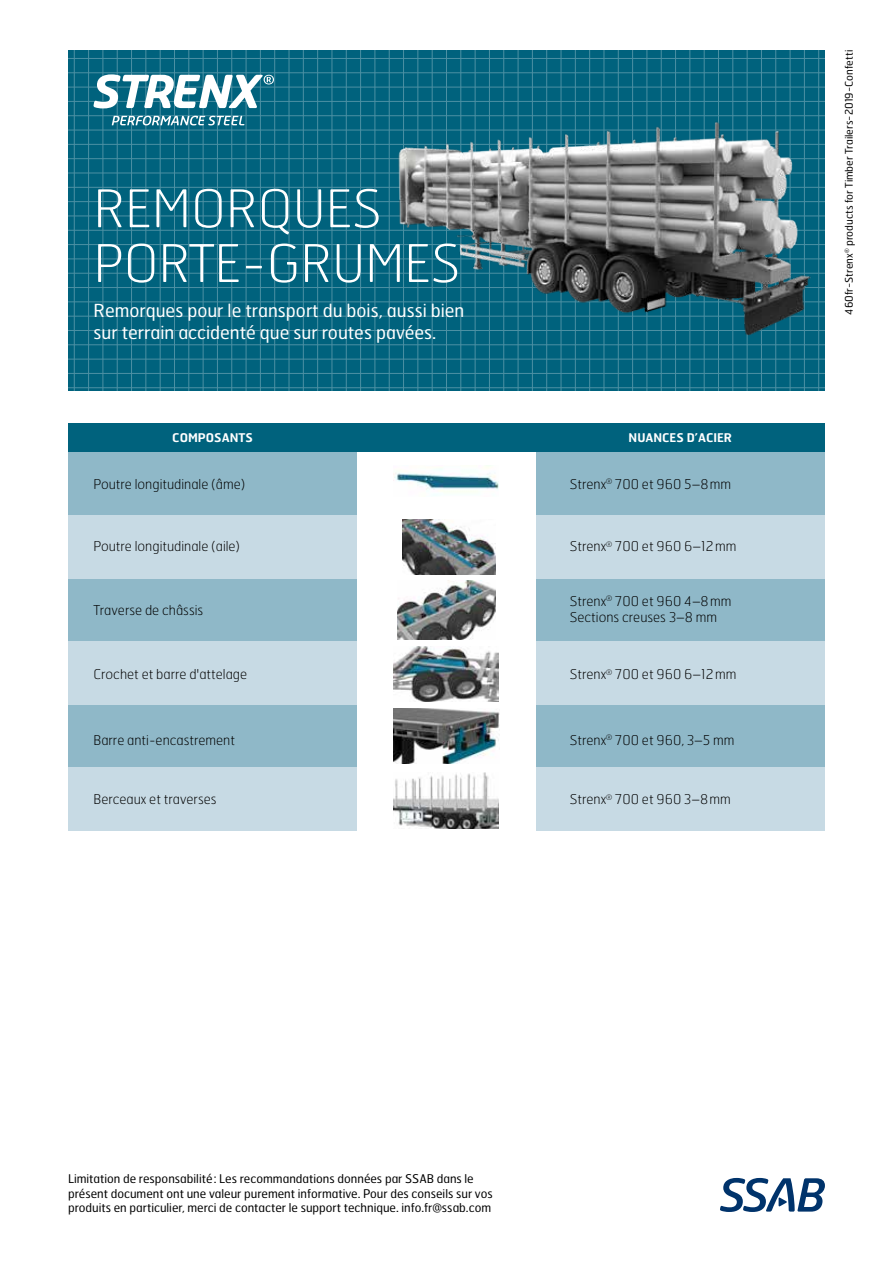
<style>
.page{position:relative;width:893px;height:1263px;background:#fff}
.page>*{position:absolute;margin:0;border:0;box-sizing:border-box;transform-origin:0 0}
.t1{font:100 51.75px/54.8px "Hermes FB";color:#fff}
.t2{font:18px/21.6px "Hermes FB";color:#fff}
.t3{font:100 13.5px/16.5px "Hermes FB";color:#000}
.t4{font:12px/14.4px "Hermes FB";color:#000}
.t5{font:600 12px "Hermes FB";color:#fff}
.t6{font:10.5px "Hermes FB";color:#000}
</style>
<div class="page">
<svg style="left:68px;top:51px;width:757px;height:339px;background:#066680"></svg>
<hr style="left:68px;top:387px;width:757px;height:1px;background:#fff">
<hr style="left:68px;top:373px;width:757px;height:1px;background:#fff">
<hr style="left:68px;top:359px;width:757px;height:1px;background:#fff">
<hr style="left:68px;top:330px;width:757px;height:1px;background:#fff">
<hr style="left:68px;top:316px;width:757px;height:1px;background:#fff">
<hr style="left:68px;top:302px;width:757px;height:1px;background:#fff">
<hr style="left:68px;top:287px;width:757px;height:1px;background:#fff">
<hr style="left:68px;top:259px;width:757px;height:1px;background:#fff">
<hr style="left:68px;top:244px;width:757px;height:1px;background:#fff">
<hr style="left:68px;top:230px;width:757px;height:1px;background:#fff">
<hr style="left:68px;top:216px;width:757px;height:1px;background:#fff">
<hr style="left:68px;top:187px;width:757px;height:1px;background:#fff">
<hr style="left:68px;top:173px;width:757px;height:1px;background:#fff">
<hr style="left:68px;top:158px;width:757px;height:1px;background:#fff">
<hr style="left:68px;top:144px;width:757px;height:1px;background:#fff">
<hr style="left:68px;top:130px;width:757px;height:1px;background:#fff">
<hr style="left:68px;top:344px;width:757px;height:1px;background:#fff">
<hr style="left:68px;top:273px;width:757px;height:1px;background:#fff">
<hr style="left:68px;top:201px;width:757px;height:1px;background:#fff">
<hr style="left:68px;top:115px;width:757px;height:1px;background:#fff">
<hr style="left:68px;top:101px;width:757px;height:1px;background:#fff">
<hr style="left:68px;top:87px;width:757px;height:1px;background:#fff">
<hr style="left:68px;top:73px;width:757px;height:1px;background:#fff">
<hr style="left:68px;top:58px;width:757px;height:1px;background:#fff">
<img style="left:383px;top:84px;width:442px;height:251px">
<svg style="left:94px;top:74px;width:180px;height:34px"></svg>
<svg style="left:112px;top:116px;width:132px;height:9px"></svg>
<svg style="left:720px;top:1178px;width:105px;height:34px"></svg>
<div style="left:68px;top:423px;width:757px;height:30px;background:#00627d"></div>
<div style="left:68px;top:452px;width:757px;height:63px;background:#8fb8c8"></div>
<div style="left:68px;top:704px;width:757px;height:63px;background:#8fb8c8"></div>
<div style="left:68px;top:578px;width:757px;height:63px;background:#8fb8c8"></div>
<div style="left:68px;top:515px;width:757px;height:63px;background:#c7dae4"></div>
<div style="left:68px;top:641px;width:757px;height:63px;background:#c7dae4"></div>
<div style="left:68px;top:767px;width:757px;height:63px;background:#c7dae4"></div>
<div style="left:357px;top:452px;width:179px;height:403px;background:#fff"></div>
<img style="left:398px;top:581px;width:97px;height:59px">
<img style="left:403px;top:519px;width:92px;height:55px">
<img style="left:394px;top:647px;width:105px;height:55px">
<img style="left:394px;top:773px;width:105px;height:55px">
<img style="left:393px;top:466px;width:106px;height:30px">
<img style="left:393px;top:708px;width:106px;height:56px">
<h1 class="t1" style="left:94px;top:180px;width:369px">REMORQUES<br>PORTE-GRUMES</h1>
<h2 class="t2" style="left:94px;top:299px;width:372px">Remorques pour le transport du bois, aussi bien sur terrain accidenté que sur routes pavées.</h2>
<p class="t5" style="left:172px;top:430px;width:82px">COMPOSANTS</p>
<p class="t5" style="left:629px;top:430px;width:105px">NUANCES D’ACIER</p>
<p class="t3" style="left:94px;top:475px;width:153px">Poutre longitudinale (âme)</p>
<p class="t3" style="left:570px;top:475px;width:163px">Strenx<sup>®</sup> 700 et 960 5–8 mm</p>
<p class="t3" style="left:94px;top:537px;width:148px">Poutre longitudinale (aile)</p>
<p class="t3" style="left:570px;top:537px;width:168px">Strenx<sup>®</sup> 700 et 960 6–12 mm</p>
<p class="t3" style="left:94px;top:601px;width:111px">Traverse de châssis</p>
<p class="t3" style="left:570px;top:592px;width:163px">Strenx<sup>®</sup> 700 et 960 4–8 mm<br>Sections creuses 3–8 mm</p>
<p class="t3" style="left:94px;top:666px;width:155px">Crochet et barre d'attelage</p>
<p class="t3" style="left:570px;top:666px;width:168px">Strenx<sup>®</sup> 700 et 960 6–12 mm</p>
<p class="t3" style="left:94px;top:731px;width:143px">Barre anti-encastrement</p>
<p class="t3" style="left:570px;top:731px;width:166px">Strenx<sup>®</sup> 700 et 960, 3–5 mm</p>
<p class="t3" style="left:94px;top:791px;width:125px">Berceaux et traverses</p>
<p class="t3" style="left:570px;top:791px;width:163px">Strenx<sup>®</sup> 700 et 960 3–8 mm</p>
<p class="t6" style="left:842px;top:315px;width:266px;rotate:-90deg">460fr-Strenx<sup>®</sup> products for Timber Trailers-2019-Confetti</p>
<p class="t4" style="left:68px;top:1171px;width:426px">Limitation de responsabilité : Les recommandations données par SSAB dans le présent document ont une valeur purement informative. Pour des conseils sur vos produits en particulier, merci de contacter le support technique. info.fr@ssab.com</p>
</div>
